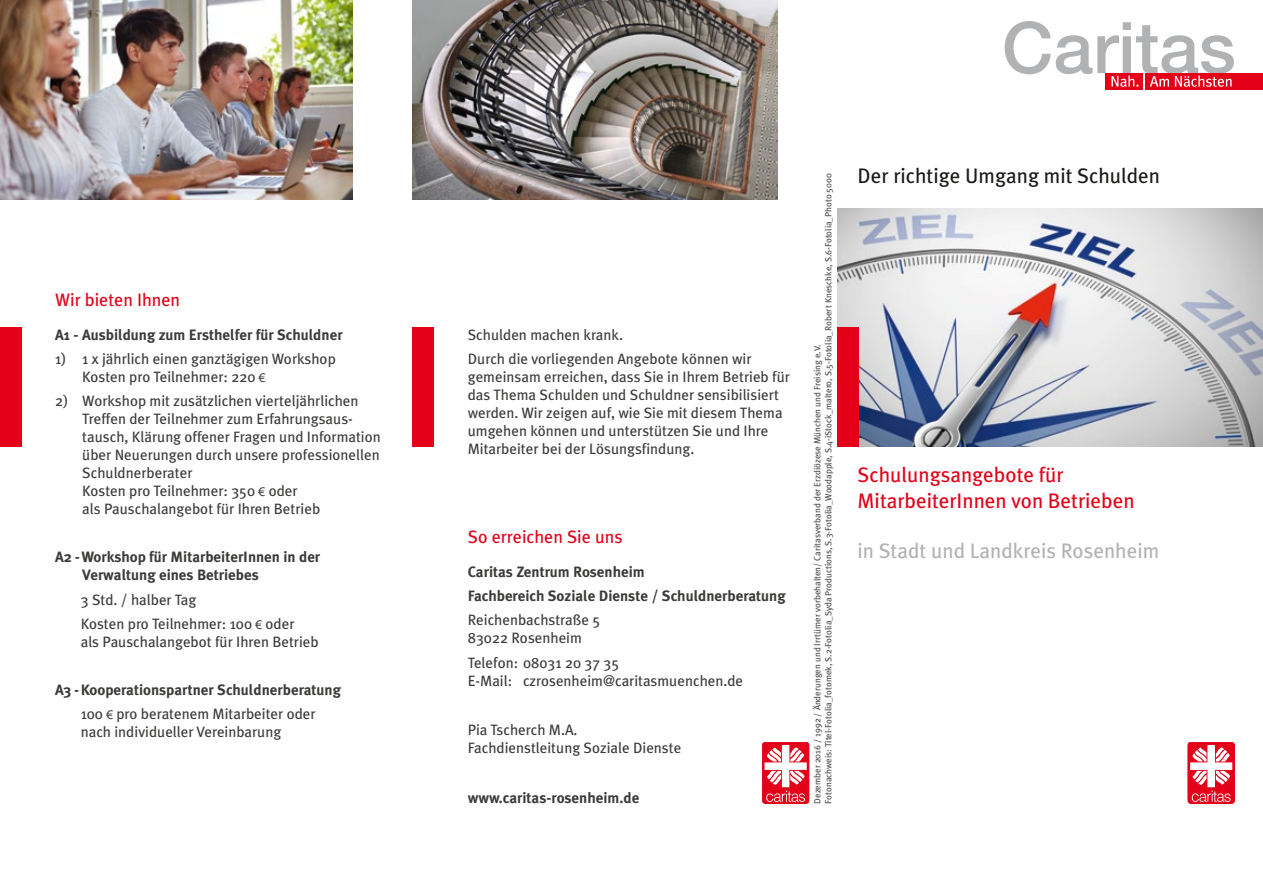
<style>
.page{position:relative;width:1263px;height:893px;background:#fff}
.page>*{position:absolute;margin:0;border:0;box-sizing:border-box;transform-origin:0 0}
.t1{font:21px/25.2px "Meta Plus";color:#e30018}
.t2{font:21px "Meta Plus";color:#1a1a18}
.t3{font:21px "Meta Plus";color:#b1b2b3}
.t4{font:18px "Meta Plus";color:#e30018}
.t5{font:15px/18px "Meta Plus";color:#3b3b3a}
.t6{font:700 15px/18px "Meta Plus";color:#3b3b3a}
.t7{font:9px/10.8px "Meta Plus";color:#494948}
.s1{font-family:"Arial";font-size:12px}
.s2{font-weight:400}
.s3{font-family:"Arial";font-weight:400;font-size:12px}
</style>
<div class="page">
<img style="left:838px;top:208px;width:425px;height:238px">
<img style="left:0;top:0;width:352px;height:200px">
<img style="left:412px;top:0;width:365px;height:200px">
<div style="left:838px;top:327px;width:21px;height:119px;background:#e30018"></div>
<div style="left:412px;top:327px;width:22px;height:119px;background:#e30018"></div>
<div style="left:0;top:327px;width:21px;height:119px;background:#e30018"></div>
<div style="left:1188px;top:742px;width:46px;height:62px;border:1px solid #e30018;border-radius:3px"></div>
<svg style="left:1190px;top:745px;width:42px;height:57px"></svg>
<div style="left:762px;top:742px;width:47px;height:62px;border:1px solid #e30018;border-radius:3px"></div>
<svg style="left:764px;top:745px;width:43px;height:57px"></svg>
<div style="left:1105px;top:73px;width:37px;height:16px;background:#e30018"></div>
<div style="left:1144px;top:73px;width:119px;height:16px;background:#e30018"></div>
<svg style="left:1005px;top:21px;width:229px;height:66px"></svg>
<p class="t4" style="left:55px;top:289px;width:126px">Wir bieten Ihnen</p>
<p class="t6" style="left:55px;top:325px;width:289px">A1 - Ausbildung zum Ersthelfer für Schuldner</p>
<p class="t5" style="left:82px;top:350px;width:255px;text-indent:-27px">1) 1 x jährlich einen ganztägigen Workshop<br>Kosten pro Teilnehmer: 220 <span class="s1">€</span></p>
<p class="t5" style="left:82px;top:392px;width:300px;text-indent:-27px">2) Workshop mit zusätzlichen vierteljährlichen Treffen der Teilnehmer zum Erfahrungsaus&shy;tausch, Klärung offener Fragen und Information über Neuerungen durch unsere professionellen Schuldnerberater<br>Kosten pro Teilnehmer: 350 <span class="s1">€</span> oder<br>als Pauschalangebot für Ihren Betrieb</p>
<p class="t6" style="left:82px;top:548px;width:239px;text-indent:-27px">A2 - Workshop für MitarbeiterInnen in der<br>Verwaltung eines Betriebes</p>
<p class="t5" style="left:81px;top:587px;width:215px;line-height:24.3px">3 Std. / halber Tag<br>Kosten pro Teilnehmer: 100 <span class="s1">€</span> oder</p>
<p class="t5" style="left:81px;top:633px;width:239px">als Pauschalangebot für Ihren Betrieb</p>
<p class="t6" style="left:55px;top:677px;width:287px;line-height:24.5px;text-align:center">A3 - Kooperationspartner Schuldnerberatung<br><span class="s2">100</span> <span class="s3">€</span> <span class="s2">pro beratenem Mitarbeiter oder</span></p>
<p class="t5" style="left:81px;top:723px;width:202px">nach individueller Vereinbarung</p>
<p class="t5" style="left:468px;top:322px;width:285px;line-height:24.3px">Schulden machen krank.<br>Durch die vorliegenden Angebote können wir</p>
<p class="t5" style="left:468px;top:368px;width:324px">gemeinsam erreichen, dass Sie in Ihrem Betrieb für das Thema Schulden und Schuldner sensibilisiert werden. Wir zeigen auf, wie Sie mit diesem Thema umgehen können und unterstützen Sie und Ihre Mitarbeiter bei der Lösungsfindung.</p>
<p class="t4" style="left:468px;top:527px;width:156px">So erreichen Sie uns</p>
<p class="t6" style="left:468px;top:559px;width:319px;line-height:24.3px">Caritas Zentrum Rosenheim<br>Fachbereich Soziale Dienste / Schuldnerberatung</p>
<p class="t5" style="left:468px;top:611px;width:134px">Reichenbachstraße 5<br>83022 Rosenheim</p>
<p class="t5" style="left:468px;top:653px;width:277px">Telefon: 08031 20 37 35<br>E-Mail: czrosenheim@caritasmuenchen.de</p>
<p class="t5" style="left:468px;top:720px;width:215px">Pia Tscherch M.A.<br>Fachdienstleitung Soziale Dienste</p>
<p class="t6" style="left:468px;top:789px;width:173px">www.caritas-rosenheim.de</p>
<p class="t7" style="left:812px;top:804px;width:632px;rotate:-90deg">Dezember 2016 / 1992 / Änderungen und Irrtümer vorbehalten/ Caritasverband der Erzdiözese München und Freising e.V.<br>Fotonachweis: Titel-Fotolia_fotomek, S.2-Fotolia_Syda Productions, S.3-Fotolia_Woodapple, S.4-iStock_maltero, S.5-Fotolia_Robert Kneschke, S.6-Fotolia_Photo 5000</p>
<h1 class="t2" style="left:858px;top:163px;width:304px">Der richtige Umgang mit Schulden</h1>
<h1 class="t1" style="left:858px;top:462px;width:278px">Schulungsangebote für<br>MitarbeiterInnen von Betrieben</h1>
<h1 class="t3" style="left:858px;top:539px;width:303px">in Stadt und Landkreis Rosenheim</h1>
</div>
